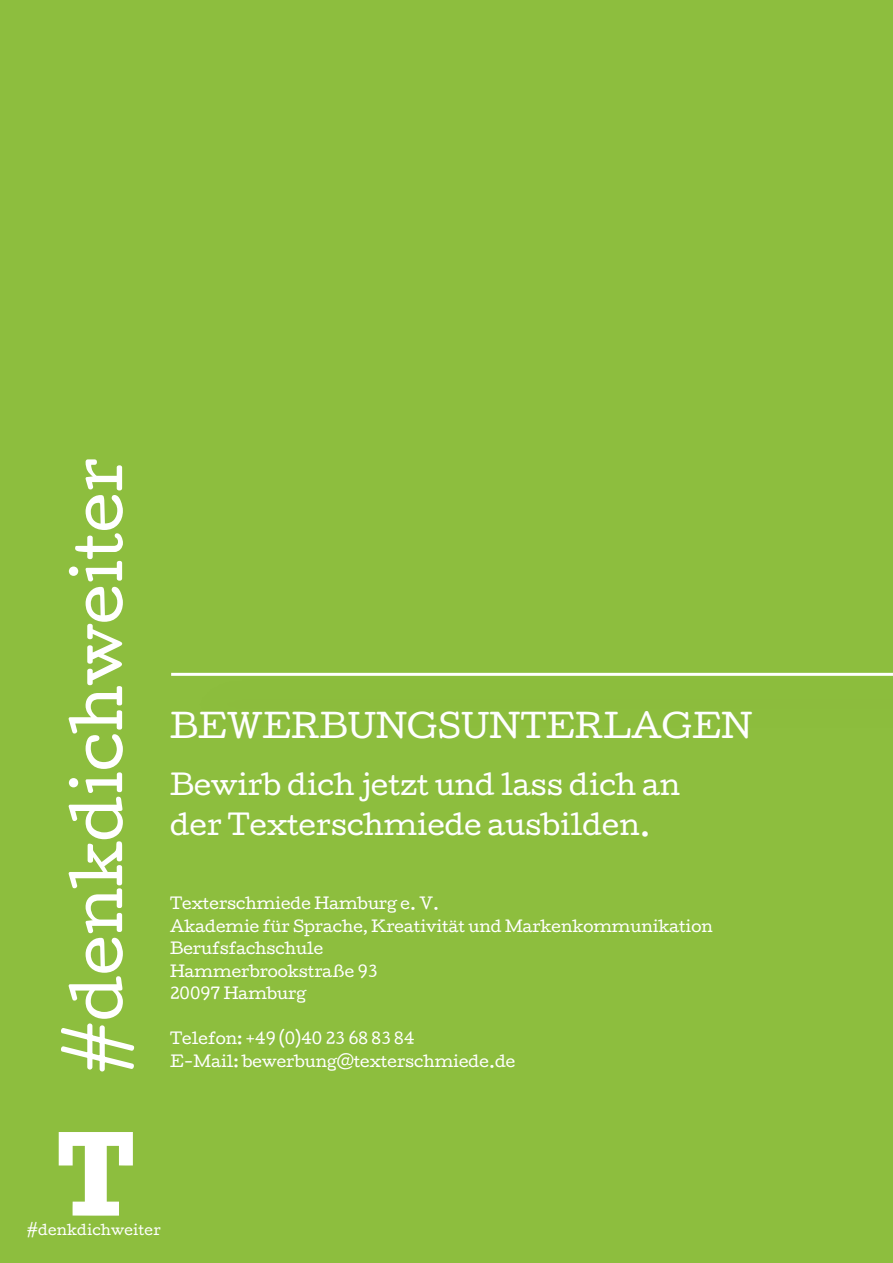
<style>
.page{position:relative;width:893px;height:1263px;background:#8dbe3e}
.page>*{position:absolute;margin:0;border:0;box-sizing:border-box;transform-origin:0 0}
.t1{font:63px "Cutive";color:#fff}
.t2{font:31.5px "Cutive";color:#fff}
.t3{font:27px/39.8px "Cutive";color:#fff}
.t4{font:15px/22.5px "Cutive";color:#fff}
.t5{font:13.5px "Cutive";letter-spacing:.01em;color:#fff}
</style>
<div class="page">
<hr style="left:171px;top:673px;width:722px;height:3px;background:#fff">
<svg style="left:59px;top:1132px;width:74px;height:84px"></svg>
<h1 class="t1" style="left:49px;top:1074px;width:618px;rotate:-90deg">#denkdichweiter</h1>
<h2 class="t2" style="left:170px;top:701px;width:584px">Bewerbungsunterlagen</h2>
<h3 class="t3" style="left:170px;top:765px;width:512px">Bewirb dich jetzt und lass dich an der Texterschmiede ausbilden.</h3>
<p class="t4" style="left:170px;top:892px;width:544px">Texterschmiede Hamburg e. V.<br>Akademie für Sprache, Kreativität und Markenkommunikation<br>Berufsfachschule<br>Hammerbrookstraße 93<br>20097 Hamburg</p>
<p class="t4" style="left:170px;top:1027px;width:347px">Telefon: +49 (0)40 23 68 83 84<br>E-Mail: bewerbung@texterschmiede.de</p>
<p class="t5" style="left:27px;top:1220px;width:135px">#denkdichweiter</p>
</div>
